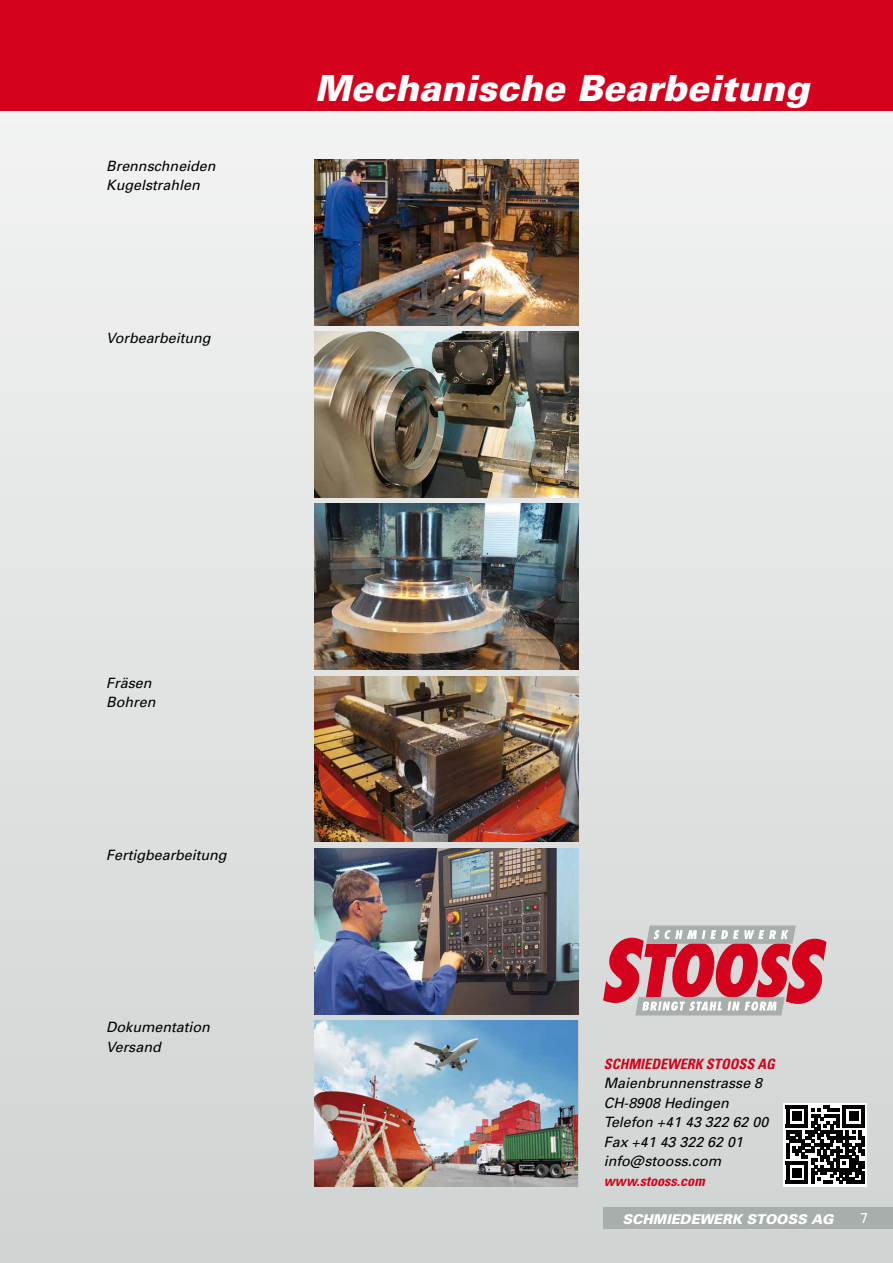
<style>
.page{position:relative;width:893px;height:1263px;background:#fff}
.page>*{position:absolute;margin:0;border:0;box-sizing:border-box;transform-origin:0 0}
.t1{font:italic 900 36px "Univers";color:#fff}
.t2{font:italic 14.25px/19.5px "Univers";color:#000}
.t3{font:italic 700 condensed 14.25px "Univers";color:#d4021d}
.t4{font:14.25px "Univers";color:#fff}
.t5{font:italic 900 13.5px "Univers";letter-spacing:-.005em;color:#fff}
</style>
<div class="page">
<div style="left:0;top:0;width:893px;height:1263px;background:linear-gradient(to bottom,#f4f5f4,#cfd3d1)"></div>
<div style="left:0;top:0;width:893px;height:111px;background:#d4021d"></div>
<img style="left:315px;top:504px;width:263px;height:166px">
<img style="left:314px;top:1020px;width:264px;height:166px">
<img style="left:315px;top:332px;width:263px;height:165px">
<img style="left:315px;top:676px;width:263px;height:166px">
<div style="left:783px;top:1103px;width:84px;height:83px;background:#fff"></div>
<svg style="left:786px;top:1105px;width:79px;height:79px"></svg>
<hr style="left:843px;top:1105px;width:22px;height:3px;background:#000">
<svg style="left:603px;top:925px;width:223px;height:90px;background:#ce7a84"></svg>
<div style="left:604px;top:1208px;width:289px;height:21px;background:#a8aeab"></div>
<img style="left:315px;top:159px;width:263px;height:166px">
<img style="left:315px;top:848px;width:263px;height:166px">
<p class="t2" style="left:106px;top:156px;width:111px">Brennschneiden<br>Kugelstrahlen</p>
<p class="t2" style="left:106px;top:328px;width:106px">Vorbearbeitung</p>
<h1 class="t1" style="left:315px;top:65px;width:495px">Mechanische Bearbeitung</h1>
<p class="t2" style="left:106px;top:673px;width:51px">Fräsen<br>Bohren</p>
<p class="t2" style="left:106px;top:845px;width:122px">Fertigbearbeitung</p>
<p class="t2" style="left:106px;top:1017px;width:105px">Dokumentation<br>Versand</p>
<p class="t3" style="left:604px;top:1055px;width:173px">SCHMIEDEWERK STOOSS AG</p>
<p class="t2" style="left:604px;top:1073px;width:166px">Maienbrunnenstrasse 8<br>CH-8908 Hedingen<br>Telefon +41 43 322 62 00<br>Fax +41 43 322 62 01 info@stooss.com</p>
<p class="t3" style="left:604px;top:1172px;width:102px">www.stooss.com</p>
<p class="t5" style="left:622px;top:1210px;width:212px">SCHMIEDEWERK STOOSS AG</p>
<p class="t4" style="left:861px;top:1209px;width:9px">7</p>
</div>
